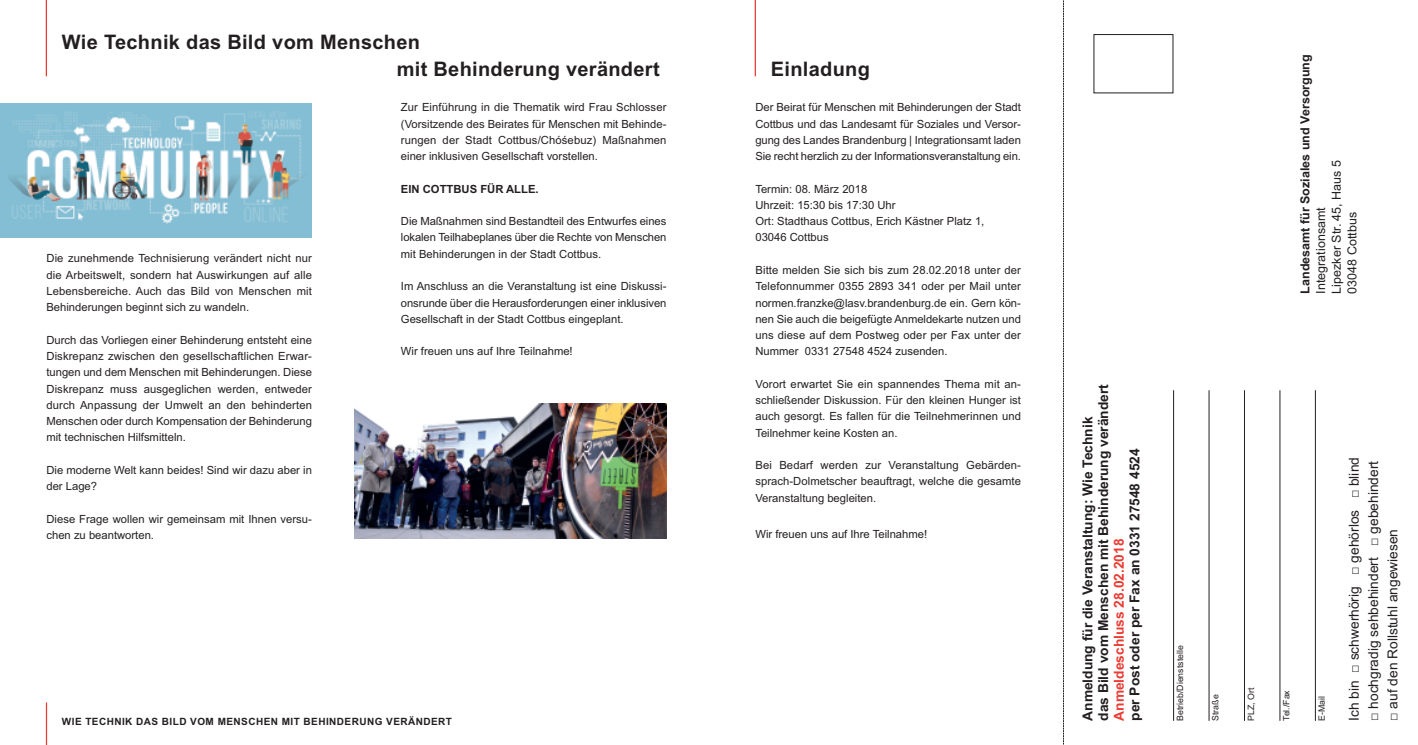
<style>
.page{position:relative;width:1418px;height:745px;background:#fff}
.page>*{position:absolute;margin:0;border:0;box-sizing:border-box;transform-origin:0 0}
.t1{font:700 20px/27.5px "Arial";letter-spacing:.015em;color:#231f20}
.t2{font:700 13.75px/15.6px "Arial";color:#231f20}
.t3{font:13.75px "Arial";color:#231f20}
.t4{font:700 13.75px "Arial";color:#ec3b32}
.t5{font:12.5px/15.6px "Arial";color:#231f20}
.t6{font:700 12.5px "Arial";color:#231f20}
.t7{font:11.25px/16.2px "Arial";color:#231f20;text-align:justify}
.t8{font:700 11.25px "Arial";color:#231f20}
.t9{font:700 10px "Arial";letter-spacing:.045em;color:#231f20}
.t10{font:8.75px "Arial";color:#231f20}
</style>
<div class="page">
<hr style="left:46px;top:0;width:1px;height:76px;background:#ec3b32">
<hr style="left:46px;top:702px;width:1px;height:42px;background:#ec3b32">
<hr style="left:754px;top:0;width:2px;height:76px;background:#ec3b32">
<img style="left:0;top:103px;width:312px;height:135px">
<img style="left:354px;top:403px;width:312px;height:135px">
<hr style="left:1173px;top:390px;width:1px;height:330px;background:#231f20">
<hr style="left:1208px;top:390px;width:1px;height:330px;background:#231f20">
<hr style="left:1244px;top:390px;width:1px;height:330px;background:#231f20">
<hr style="left:1279px;top:390px;width:1px;height:330px;background:#231f20">
<hr style="left:1315px;top:390px;width:1px;height:330px;background:#231f20">
<svg style="left:1063px;top:0;width:1px;height:744px"></svg>
<h1 class="t1" style="left:397px;top:28px;width:264px;text-indent:-335px">Wie Technik das Bild vom Menschen<br>mit Behinderung verändert</h1>
<p class="t7" style="left:46px;top:250px;width:267px">Die zunehmende Technisierung verändert nicht nur die Arbeitswelt, sondern hat Auswirkungen auf alle Lebensbereiche. Auch das Bild von Menschen mit Behinderungen beginnt sich zu wandeln.</p>
<p class="t7" style="left:46px;top:331px;width:267px">Durch das Vorliegen einer Behinderung entsteht eine Diskrepanz zwischen den gesellschaftlichen Erwar&shy;tungen und dem Menschen mit Behinderungen. Diese Diskrepanz muss ausgeglichen werden, entweder durch Anpassung der Umwelt an den behinderten Menschen oder durch Kompensation der Behinderung mit technischen Hilfsmitteln.</p>
<p class="t7" style="left:46px;top:461px;width:267px">Die moderne Welt kann beides! Sind wir dazu aber in der Lage?</p>
<p class="t7" style="left:46px;top:510px;width:267px">Diese Frage wollen wir gemeinsam mit Ihnen versu&shy;chen zu beantworten.</p>
<p class="t7" style="left:401px;top:99px;width:267px">Zur Einführung in die Thematik wird Frau Schlosser (Vorsitzende des Beirates für Menschen mit Behinde&shy;rungen der Stadt Cottbus/Chóśebuz) Maßnahmen einer inklusiven Gesellschaft vorstellen.</p>
<p class="t8" style="left:401px;top:182px;width:139px">EIN COTTBUS FÜR ALLE.</p>
<p class="t7" style="left:401px;top:213px;width:267px">Die Maßnahmen sind Bestandteil des Entwurfes eines lokalen Teilhabeplanes über die Rechte von Menschen mit Behinderungen in der Stadt Cottbus.</p>
<p class="t7" style="left:401px;top:278px;width:267px">Im Anschluss an die Veranstaltung ist eine Diskussi&shy;onsrunde über die Herausforderungen einer inklusiven Gesellschaft in der Stadt Cottbus eingeplant.</p>
<p class="t7" style="left:401px;top:343px;width:173px">Wir freuen uns auf Ihre Teilnahme!</p>
<p class="t9" style="left:62px;top:715px;width:392px">WIE TECHNIK DAS BILD VOM MENSCHEN MIT BEHINDERUNG VERÄNDERT</p>
<h1 class="t1" style="left:771px;top:56px;width:101px">Einladung</h1>
<p class="t7" style="left:755px;top:99px;width:267px">Der Beirat für Menschen mit Behinderungen der Stadt Cottbus und das Landesamt für Soziales und Versor&shy;gung des Landes Brandenburg | Integrationsamt laden Sie recht herzlich zu der Informationsveranstaltung ein.</p>
<p class="t7" style="left:755px;top:180px;width:230px;text-align:left">Termin: 08. März 2018<br>Uhrzeit: 15:30 bis 17:30 Uhr<br>Ort: Stadthaus Cottbus, Erich Kästner Platz 1,<br>03046 Cottbus</p>
<p class="t7" style="left:755px;top:262px;width:267px">Bitte melden Sie sich bis zum 28.02.2018 unter der Telefonnummer 0355 2893 341 oder per Mail unter normen.franzke@lasv.brandenburg.de ein. Gern kön&shy;nen Sie auch die beigefügte Anmeldekarte nutzen und uns diese auf dem Postweg oder per Fax unter der Nummer 0331 27548 4524 zusenden.</p>
<p class="t7" style="left:755px;top:375px;width:267px">Vorort erwartet Sie ein spannendes Thema mit an&shy;schließender Diskussion. Für den kleinen Hunger ist auch gesorgt. Es fallen für die Teilnehmerinnen und Teilnehmer keine Kosten an.</p>
<p class="t7" style="left:755px;top:457px;width:267px">Bei Bedarf werden zur Veranstaltung Gebärden&shy;sprach-Dolmetscher beauftragt, welche die gesamte Veranstaltung begleiten.</p>
<p class="t7" style="left:755px;top:525px;width:173px">Wir freuen uns auf Ihre Teilnahme!</p>
<p class="t6" style="left:1297px;top:293px;width:240px;rotate:-90deg">Landesamt für Soziales und Versorgung</p>
<p class="t5" style="left:1312px;top:293px;width:135px;rotate:-90deg">Integrationsamt<br>Lipezker Str. 45, Haus 5<br>03048 Cottbus</p>
<p class="t2" style="left:1080px;top:720px;width:338px;rotate:-90deg">Anmeldung für die Veranstaltung: Wie Technik<br>das Bild vom Menschen mit Behinderung verändert</p>
<p class="t2" style="left:1126px;top:720px;width:274px;rotate:-90deg">per Post oder per Fax an 0331 27548 4524</p>
<p class="t4" style="left:1111px;top:720px;width:183px;rotate:-90deg">Anmeldeschluss 28.02.2018</p>
<p class="t10" style="left:1174px;top:720px;width:77px;rotate:-90deg">Betrieb/Dienststelle</p>
<p class="t10" style="left:1210px;top:720px;width:28px;rotate:-90deg">Straße</p>
<p class="t10" style="left:1245px;top:720px;width:35px;rotate:-90deg">PLZ, Ort</p>
<p class="t10" style="left:1281px;top:720px;width:32px;rotate:-90deg">Tel./Fax</p>
<p class="t10" style="left:1316px;top:720px;width:26px;rotate:-90deg">E-Mail</p>
<p class="t3" style="left:1345px;top:720px;width:265px;rotate:-90deg">Ich bin □ schwerhörig □ gehörlos □ blind</p>
<p class="t3" style="left:1365px;top:720px;width:261px;rotate:-90deg">□ hochgradig sehbehindert □ gebehindert</p>
<p class="t3" style="left:1384px;top:720px;width:193px;rotate:-90deg">□ auf den Rollstuhl angewiesen</p>
</div>
